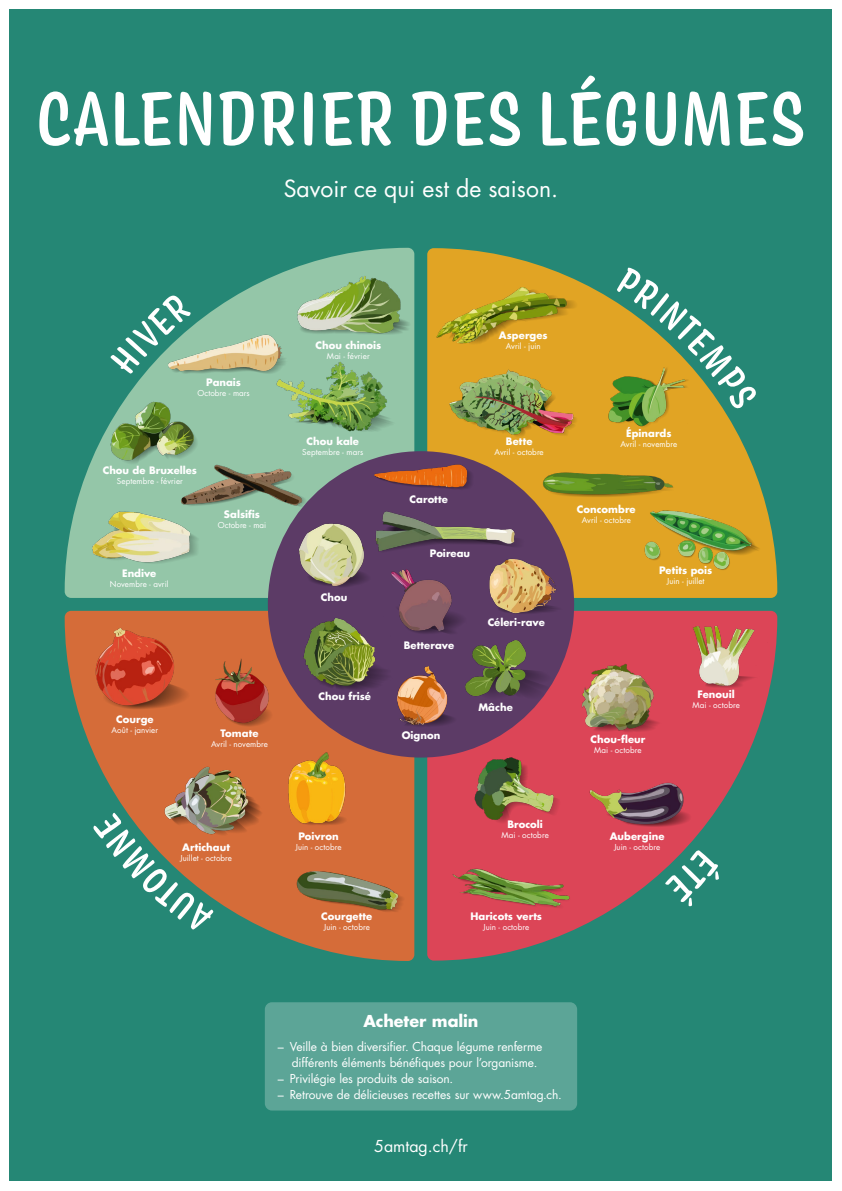
<style>
.page{position:relative;width:842px;height:1191px;background:#fff}
.page>*{position:absolute;margin:0;border:0;box-sizing:border-box;transform-origin:0 0}
.t1{font:500 80px "Coniferous";letter-spacing:-.01em;color:#fff}
.t2{font:23px "Futura Std";color:#fff}
.t3{font:16px "Futura Std";color:#fff}
.t4{font:700 16px "Futura Std";letter-spacing:-.005em;color:#fff}
.t5{font:12px/16px "Futura Std";letter-spacing:-.005em;color:#fff}
.t6{font:700 10px "Futura Std";letter-spacing:.005em;color:#fff}
.t7{font:8px "Futura Std";letter-spacing:.01em;color:#fff}
</style>
<div class="page">
<div style="left:10px;top:10px;width:822px;height:1171px;background:#258775"></div>
<svg style="left:65px;top:248px;width:349px;height:350px;fill:#94c6a8"></svg>
<svg style="left:427px;top:248px;width:350px;height:350px;fill:#e1a424"></svg>
<svg style="left:65px;top:611px;width:349px;height:350px;fill:#d56c39"></svg>
<svg style="left:427px;top:611px;width:350px;height:349px;fill:#dc4557"></svg>
<div style="left:268px;top:451px;width:306px;height:306px;background:#5c3b66;border-radius:50%"></div>
<div style="left:265px;top:1002px;width:312px;height:108px;background:#5ca597;border-radius:7px"></div>
<img style="left:363px;top:452px;width:120px;height:37px">
<img style="left:155px;top:764px;width:124px;height:75px">
<img style="left:440px;top:743px;width:150px;height:88px">
<img style="left:67px;top:491px;width:143px;height:88px">
<img style="left:617px;top:449px;width:151px;height:130px">
<img style="left:272px;top:355px;width:123px;height:87px">
<img style="left:442px;top:360px;width:151px;height:87px">
<img style="left:267px;top:740px;width:103px;height:91px">
<img style="left:89px;top:382px;width:133px;height:93px">
<img style="left:192px;top:655px;width:96px;height:83px">
<img style="left:583px;top:776px;width:115px;height:61px">
<img style="left:556px;top:655px;width:116px;height:94px">
<img style="left:439px;top:867px;width:150px;height:49px">
<img style="left:289px;top:268px;width:126px;height:81px">
<img style="left:659px;top:613px;width:119px;height:83px">
<img style="left:528px;top:455px;width:166px;height:59px">
<img style="left:489px;top:555px;width:81px;height:59px">
<img style="left:280px;top:514px;width:86px;height:73px">
<img style="left:75px;top:621px;width:131px;height:92px">
<img style="left:468px;top:640px;width:91px;height:61px">
<img style="left:150px;top:319px;width:150px;height:68px">
<img style="left:391px;top:569px;width:81px;height:76px">
<img style="left:167px;top:447px;width:161px;height:65px">
<img style="left:427px;top:279px;width:156px;height:74px">
<img style="left:595px;top:366px;width:98px;height:67px">
<img style="left:272px;top:610px;width:127px;height:88px">
<img style="left:273px;top:846px;width:142px;height:77px">
<img style="left:359px;top:511px;width:168px;height:49px">
<img style="left:378px;top:664px;width:90px;height:62px">
<svg style="left:109px;top:293px;width:82px;height:83px"></svg>
<svg style="left:615px;top:266px;width:144px;height:144px"></svg>
<svg style="left:664px;top:848px;width:61px;height:61px"></svg>
<svg style="left:92px;top:811px;width:123px;height:123px"></svg>
<h1 class="t1" style="left:35px;top:63px;width:772px">CALENDRIER DES LÉGUMES</h1>
<h2 class="t2" style="left:284px;top:174px;width:276px">Savoir ce qui est de saison.</h2>
<p class="t6" style="left:206px;top:375px;width:36px">Panais</p>
<p class="t7" style="left:197px;top:388px;width:54px">Octobre - mars</p>
<p class="t6" style="left:103px;top:464px;width:96px">Chou de Bruxelles</p>
<p class="t7" style="left:117px;top:476px;width:68px">Septembre - février</p>
<p class="t6" style="left:122px;top:567px;width:36px">Endive</p>
<p class="t7" style="left:110px;top:579px;width:60px">Novembre - avril</p>
<p class="t6" style="left:224px;top:507px;width:38px">Salsifis</p>
<p class="t7" style="left:218px;top:519px;width:50px">Octobre - mai</p>
<p class="t6" style="left:116px;top:712px;width:39px">Courge</p>
<p class="t7" style="left:112px;top:725px;width:48px">Août - janvier</p>
<p class="t6" style="left:220px;top:726px;width:40px">Tomate</p>
<p class="t7" style="left:211px;top:739px;width:58px">Avril - novembre</p>
<p class="t6" style="left:315px;top:338px;width:67px">Chou chinois</p>
<p class="t7" style="left:327px;top:351px;width:44px">Mai - février</p>
<p class="t6" style="left:499px;top:328px;width:50px">Asperges</p>
<p class="t7" style="left:506px;top:341px;width:36px">Avril - juin</p>
<p class="t6" style="left:306px;top:435px;width:54px">Chou kale</p>
<p class="t7" style="left:302px;top:447px;width:62px">Septembre - mars</p>
<p class="t6" style="left:321px;top:590px;width:28px">Chou</p>
<p class="t6" style="left:318px;top:690px;width:54px">Chou frisé</p>
<p class="t6" style="left:410px;top:493px;width:40px">Carotte</p>
<p class="t6" style="left:430px;top:547px;width:42px">Poireau</p>
<p class="t6" style="left:506px;top:435px;width:28px">Bette</p>
<p class="t7" style="left:495px;top:447px;width:51px">Avril - octobre</p>
<p class="t6" style="left:404px;top:639px;width:52px">Betterave</p>
<p class="t6" style="left:402px;top:728px;width:40px">Oignon</p>
<p class="t6" style="left:488px;top:616px;width:59px">Céleri-rave</p>
<p class="t6" style="left:478px;top:701px;width:36px">Mâche</p>
<p class="t6" style="left:182px;top:840px;width:49px">Artichaut</p>
<p class="t7" style="left:180px;top:853px;width:53px">Juillet - octobre</p>
<p class="t6" style="left:298px;top:829px;width:42px">Poivron</p>
<p class="t7" style="left:295px;top:841px;width:48px">Juin - octobre</p>
<p class="t6" style="left:321px;top:909px;width:53px">Courgette</p>
<p class="t7" style="left:324px;top:922px;width:48px">Juin - octobre</p>
<p class="t6" style="left:507px;top:818px;width:37px">Brocoli</p>
<p class="t7" style="left:501px;top:830px;width:49px">Mai - octobre</p>
<p class="t6" style="left:470px;top:909px;width:73px">Haricots verts</p>
<p class="t7" style="left:483px;top:922px;width:48px">Juin - octobre</p>
<p class="t6" style="left:626px;top:426px;width:47px">Épinards</p>
<p class="t7" style="left:620px;top:438px;width:58px">Avril - novembre</p>
<p class="t6" style="left:577px;top:502px;width:60px">Concombre</p>
<p class="t7" style="left:582px;top:515px;width:51px">Avril - octobre</p>
<p class="t6" style="left:659px;top:564px;width:55px">Petits pois</p>
<p class="t7" style="left:667px;top:576px;width:39px">Juin - juillet</p>
<p class="t6" style="left:590px;top:733px;width:56px">Chou-fleur</p>
<p class="t7" style="left:594px;top:745px;width:49px">Mai - octobre</p>
<p class="t6" style="left:697px;top:688px;width:39px">Fenouil</p>
<p class="t7" style="left:692px;top:700px;width:49px">Mai - octobre</p>
<p class="t6" style="left:610px;top:829px;width:56px">Aubergine</p>
<p class="t7" style="left:614px;top:841px;width:48px">Juin - octobre</p>
<h3 class="t4" style="left:364px;top:1010px;width:116px">Acheter malin</h3>
<h3 class="t5" style="left:292px;top:1038px;width:252px;text-indent:-14px">– Veille à bien diversifier. Chaque légume renferme différents éléments bénéfiques pour l’organisme.</h3>
<h3 class="t5" style="left:278px;top:1070px;width:177px">– Privilégie les produits de saison.</h3>
<h3 class="t5" style="left:278px;top:1086px;width:286px">– Retrouve de délicieuses recettes sur www.5amtag.ch.</h3>
<h3 class="t3" style="left:374px;top:1135px;width:95px">5amtag.ch/fr</h3>
</div>
